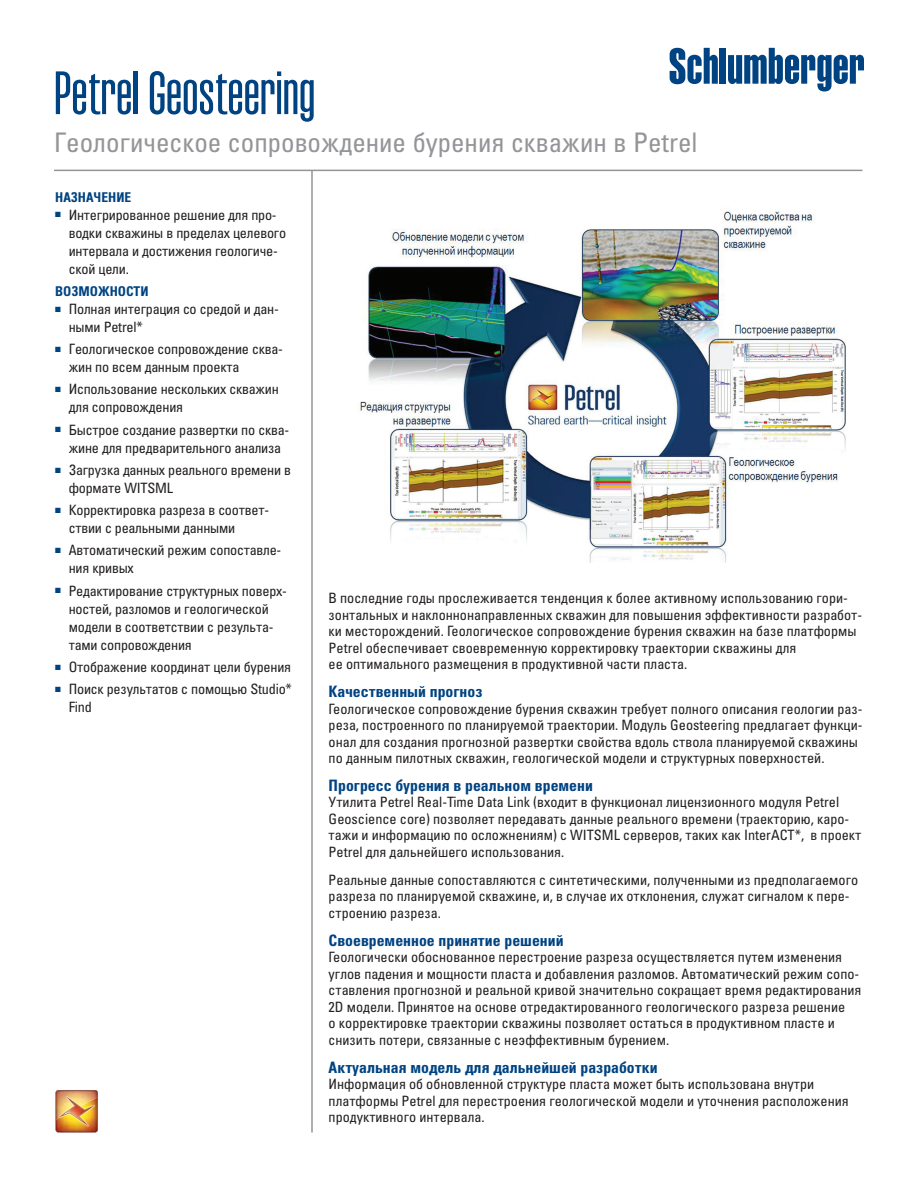
<style>
.page{position:relative;width:918px;height:1188px;background:#fff}
.page>*{position:absolute;margin:0;border:0;box-sizing:border-box;transform-origin:0 0}
.Head_A__branding{font:300 60px "Schlumberger R Con";letter-spacing:-.04em;color:#004382}
.Subhead{font:condensed 27px "Univers R";color:#939598}
.Body_Head{font:700 condensed 15.75px "Univers R";color:#004382}
.Body_Text{font:condensed 14.25px/16.5px "Univers R";color:#231f20}
.Bullets{font:condensed 14.25px/18px "Univers R";letter-spacing:-.015em;color:#231f20}
.Sidebar_Head{font:700 condensed 13.5px "Univers R";color:#004382}
</style>
<div class="page">
<div style="left:720px;top:48px;width:6px;height:36px;background:#004382"></div>
<svg style="left:728px;top:48px;width:136px;height:44px"></svg>
<svg style="left:670px;top:48px;width:48px;height:36px"></svg>
<hr style="left:311px;top:171px;width:2px;height:961px;background:#939598">
<hr style="left:54px;top:170px;width:808px;height:1px;background:#939598">
<img style="left:360px;top:211px;width:486px;height:352px">
<img style="left:56px;top:1090px;width:42px;height:43px">
<p class="Head_A__branding" style="left:54px;top:64px;width:265px">Petrel Geosteering</p>
<p class="Subhead" style="left:54px;top:126px;width:645px">Геологическое сопровождение бурения скважин в Petrel</p>
<p class="Sidebar_Head" style="left:55px;top:189px;width:78px">НАЗНАЧЕНИЕ</p>
<p class="Bullets" style="left:69px;top:206px;width:219px;text-indent:-14px"><sup>■</sup> Интегрированное решение для про&shy;водки скважины в пределах целевого интервала и достижения геологиче&shy;ской цели.</p>
<p class="Sidebar_Head" style="left:55px;top:283px;width:95px">ВОЗМОЖНОСТИ</p>
<p class="Bullets" style="left:69px;top:300px;width:212px;text-indent:-14px"><sup>■</sup> Полная интеграция со средой и дан&shy;ными Petrel*</p>
<p class="Bullets" style="left:69px;top:340px;width:216px;text-indent:-14px"><sup>■</sup> Геологическое сопровождение сква&shy;жин по всем данным проекта</p>
<p class="Bullets" style="left:69px;top:380px;width:212px;text-indent:-14px"><sup>■</sup> Использование нескольких скважин для сопровождения</p>
<p class="Bullets" style="left:55px;top:421px;width:235px;text-align:center"><sup>■</sup> Быстрое создание развертки по сква&shy;жине для предварительного анализа</p>
<p class="Bullets" style="left:69px;top:461px;width:224px;text-indent:-14px"><sup>■</sup> Загрузка данных реального времени в формате WITSML</p>
<p class="Bullets" style="left:69px;top:501px;width:202px;text-indent:-14px"><sup>■</sup> Корректировка разреза в соответ&shy;ствии с реальными данными</p>
<p class="Bullets" style="left:69px;top:541px;width:214px;text-indent:-14px"><sup>■</sup> Автоматический режим сопоставле&shy;ния кривых</p>
<p class="Bullets" style="left:69px;top:582px;width:220px;text-indent:-14px"><sup>■</sup> Редактирование структурных поверх&shy;ностей, разломов и геологической модели в соответствии с результа&shy;тами сопровождения</p>
<p class="Bullets" style="left:55px;top:658px;width:237px"><sup>■</sup> Отображение координат цели бурения</p>
<p class="Bullets" style="left:69px;top:680px;width:225px;text-indent:-14px"><sup>■</sup> Поиск результатов с помощью Studio*<br>Find</p>
<p class="Body_Text" style="left:329px;top:590px;width:535px">В последние годы прослеживается тенденция к более активному использованию гори&shy;зонтальных и наклоннонаправленных скважин для повышения эффективности разработ&shy;ки месторождений. Геологическое сопровождение бурения скважин на базе платформы Petrel обеспечивает своевременную корректировку траектории скважины для<br>ее оптимального размещения в продуктивной части пласта.</p>
<p class="Body_Head" style="left:329px;top:682px;width:155px">Качественный прогноз</p>
<p class="Body_Text" style="left:329px;top:700px;width:535px">Геологическое сопровождение бурения скважин требует полного описания геологии раз&shy;реза, построенного по планируемой траектории. Модуль Geosteering предлагает функци&shy;онал для создания прогнозной развертки свойства вдоль ствола планируемой скважины по данным пилотных скважин, геологической модели и структурных поверхностей.</p>
<p class="Body_Head" style="left:329px;top:776px;width:266px">Прогресс бурения в реальном времени</p>
<p class="Body_Text" style="left:329px;top:794px;width:534px">Утилита Petrel Real-Time Data Link (входит в функционал лицензионного модуля Petrel Geoscience core) позволяет передавать данные реального времени (траекторию, каро&shy;тажи и информацию по осложнениям) с WITSML серверов, таких как InterACT*, в проект Petrel для дальнейшего использования.</p>
<p class="Body_Text" style="left:329px;top:872px;width:531px">Реальные данные сопоставляются с синтетическими, полученными из предполагаемого разреза по планируемой скважине, и, в случае их отклонения, служат сигналом к пере&shy;строению разреза.</p>
<p class="Body_Head" style="left:329px;top:931px;width:236px">Своевременное принятие решений</p>
<p class="Body_Text" style="left:329px;top:949px;width:534px">Геологически обоснованное перестроение разреза осуществляется путем изменения углов падения и мощности пласта и добавления разломов. Автоматический режим сопо&shy;ставления прогнозной и реальной кривой значительно сокращает время редактирования 2D модели. Принятое на основе отредактированного геологического разреза решение<br>о корректировке траектории скважины позволяет остаться в продуктивном пласте и снизить потери, связанные с неэффективным бурением.</p>
<p class="Body_Head" style="left:329px;top:1058px;width:331px">Актуальная модель для дальнейшей разработки</p>
<p class="Body_Text" style="left:329px;top:1076px;width:522px">Информация об обновленной структуре пласта может быть использована внутри платформы Petrel для перестроения геологической модели и уточнения расположения продуктивного интервала.</p>
</div>
